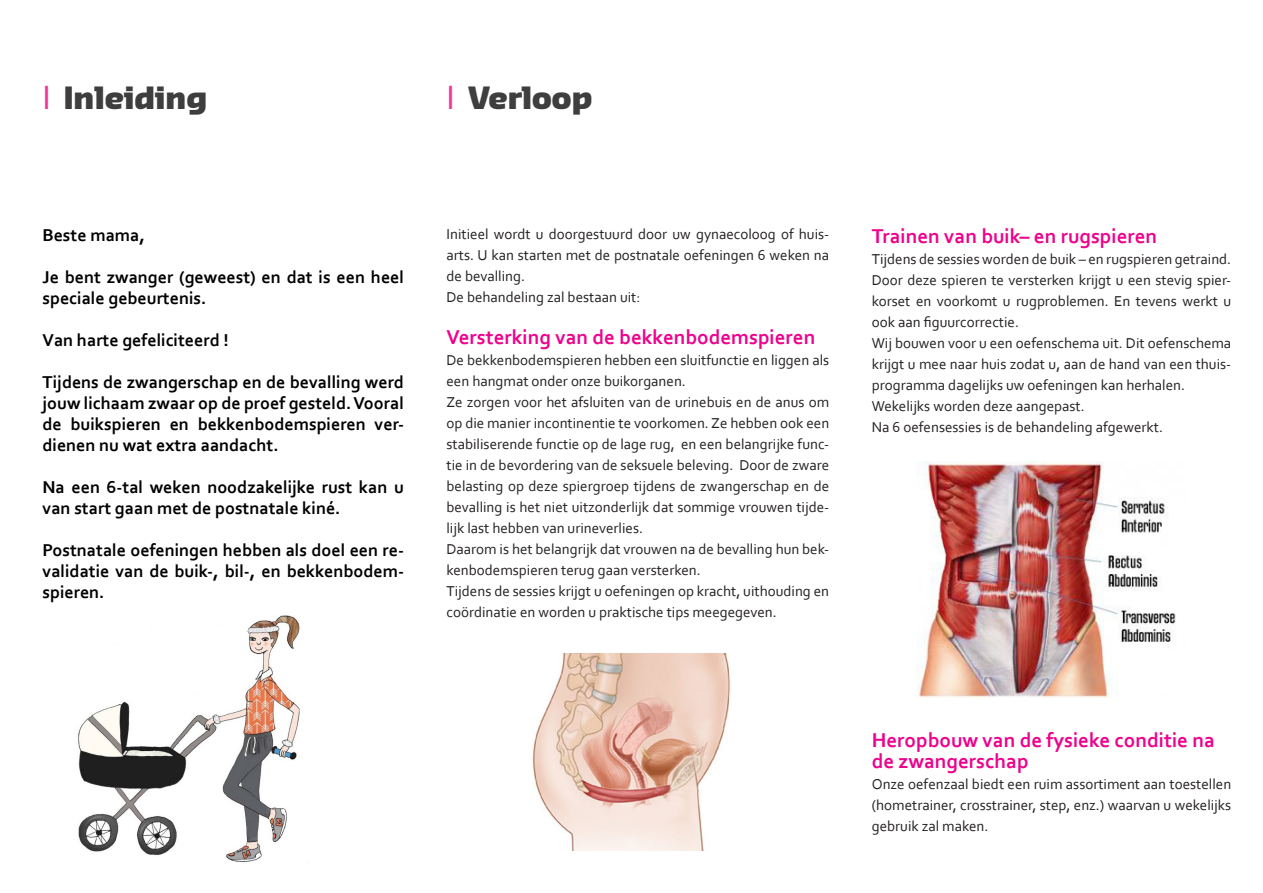
<style>
.page{position:relative;width:1263px;height:893px;background:#fff}
.page>*{position:absolute;margin:0;border:0;box-sizing:border-box;transform-origin:0 0}
.t1{font:900 30px "Sansa Pro";color:#3e3e3f}
.BR_A4_BODY_10pt{font:700 21px "Corbel";color:#ed028c}
.BR_A4_BODY_10pt_bull{font:700 21px/21px "Corbel";color:#ed028c}
.BR_A4_BODY_10pt_bull-2{font:700 18px/21px "Corbel";color:#000}
.BR_A4_BODY_10pt-2{font:15px/21px "Corbel";color:#231f20;text-align:justify}
.BR_A4_BODY_10pt_bull-3{font:15px/21px "Corbel";color:#231f20;text-align:justify}
.s1{font-family:"Corbel";font-weight:400;font-size:35.25px;color:#ed3896}
</style>
<div class="page">
<img style="left:78px;top:615px;width:222px;height:247px">
<img style="left:532px;top:653px;width:198px;height:198px">
<img style="left:916px;top:462px;width:260px;height:236px">
<p class="t1" style="left:43px;top:78px;width:166px"><span class="s1">I</span> Inleiding</p>
<p class="t1" style="left:446px;top:78px;width:147px"><span class="s1">I</span> Verloop</p>
<p class="BR_A4_BODY_10pt_bull-2" style="left:43px;top:224px;width:104px">Beste mama,</p>
<p class="BR_A4_BODY_10pt_bull-2" style="left:43px;top:266px;width:363px">Je bent zwanger (geweest) en dat is een heel speciale gebeurtenis.</p>
<p class="BR_A4_BODY_10pt_bull-2" style="left:43px;top:329px;width:188px">Van harte gefeliciteerd !</p>
<p class="BR_A4_BODY_10pt_bull-2" style="left:43px;top:371px;width:363px;text-align:justify">Tijdens de zwangerschap en de bevalling werd jouw lichaam zwaar op de proef gesteld. Vooral de buikspieren en bekkenbodemspieren ver&shy;dienen nu wat extra aandacht.</p>
<p class="BR_A4_BODY_10pt_bull-2" style="left:43px;top:476px;width:363px">Na een 6-tal weken noodzakelijke rust kan u van start gaan met de postnatale kiné.</p>
<p class="BR_A4_BODY_10pt_bull-2" style="left:43px;top:539px;width:363px;text-align:justify">Postnatale oefeningen hebben als doel een re&shy;validatie van de buik-, bil-, en bekkenbodem&shy;spieren.</p>
<p class="BR_A4_BODY_10pt-2" style="left:446px;top:223px;width:384px">Initieel wordt u doorgestuurd door uw gynaecoloog of huis&shy;arts. U kan starten met de postnatale oefeningen 6 weken na de bevalling.</p>
<p class="BR_A4_BODY_10pt-2" style="left:446px;top:286px;width:195px">De behandeling zal bestaan uit:</p>
<p class="BR_A4_BODY_10pt" style="left:446px;top:324px;width:370px">Versterking van de bekkenbodemspieren</p>
<p class="BR_A4_BODY_10pt-2" style="left:446px;top:349px;width:384px">De bekkenbodemspieren hebben een sluitfunctie en liggen als een hangmat onder onze buikorganen.</p>
<p class="BR_A4_BODY_10pt-2" style="left:446px;top:391px;width:384px">Ze zorgen voor het afsluiten van de urinebuis en de anus om op die manier incontinentie te voorkomen. Ze hebben ook een stabiliserende functie op de lage rug, en een belangrijke func&shy;tie in de bevordering van de seksuele beleving. Door de zware belasting op deze spiergroep tijdens de zwangerschap en de bevalling is het niet uitzonderlijk dat sommige vrouwen tijde&shy;lijk last hebben van urineverlies.</p>
<p class="BR_A4_BODY_10pt-2" style="left:446px;top:538px;width:384px">Daarom is het belangrijk dat vrouwen na de bevalling hun bek&shy;kenbodemspieren terug gaan versterken.</p>
<p class="BR_A4_BODY_10pt-2" style="left:446px;top:580px;width:384px">Tijdens de sessies krijgt u oefeningen op kracht, uithouding en coördinatie en worden u praktische tips meegegeven.</p>
<p class="BR_A4_BODY_10pt" style="left:872px;top:223px;width:287px">Trainen van buik– en rugspieren</p>
<p class="BR_A4_BODY_10pt-2" style="left:872px;top:248px;width:361px">Tijdens de sessies worden de buik – en rugspieren getraind.<br>Door deze spieren te versterken krijgt u een stevig spier&shy;korset en voorkomt u rugproblemen. En tevens werkt u ook aan figuurcorrectie.</p>
<p class="BR_A4_BODY_10pt-2" style="left:872px;top:332px;width:361px">Wij bouwen voor u een oefenschema uit. Dit oefenschema krijgt u mee naar huis zodat u, aan de hand van een thuis&shy;programma dagelijks uw oefeningen kan herhalen.</p>
<p class="BR_A4_BODY_10pt-2" style="left:872px;top:395px;width:214px">Wekelijks worden deze aangepast.</p>
<p class="BR_A4_BODY_10pt-2" style="left:872px;top:416px;width:293px">Na 6 oefensessies is de behandeling afgewerkt.</p>
<p class="BR_A4_BODY_10pt_bull" style="left:872px;top:729px;width:345px">Heropbouw van de fysieke conditie na de zwangerschap</p>
<p class="BR_A4_BODY_10pt_bull-3" style="left:872px;top:773px;width:361px">Onze oefenzaal biedt een ruim assortiment aan toestellen (hometrainer, crosstrainer, step, enz.) waarvan u wekelijks gebruik zal maken.</p>
</div>
